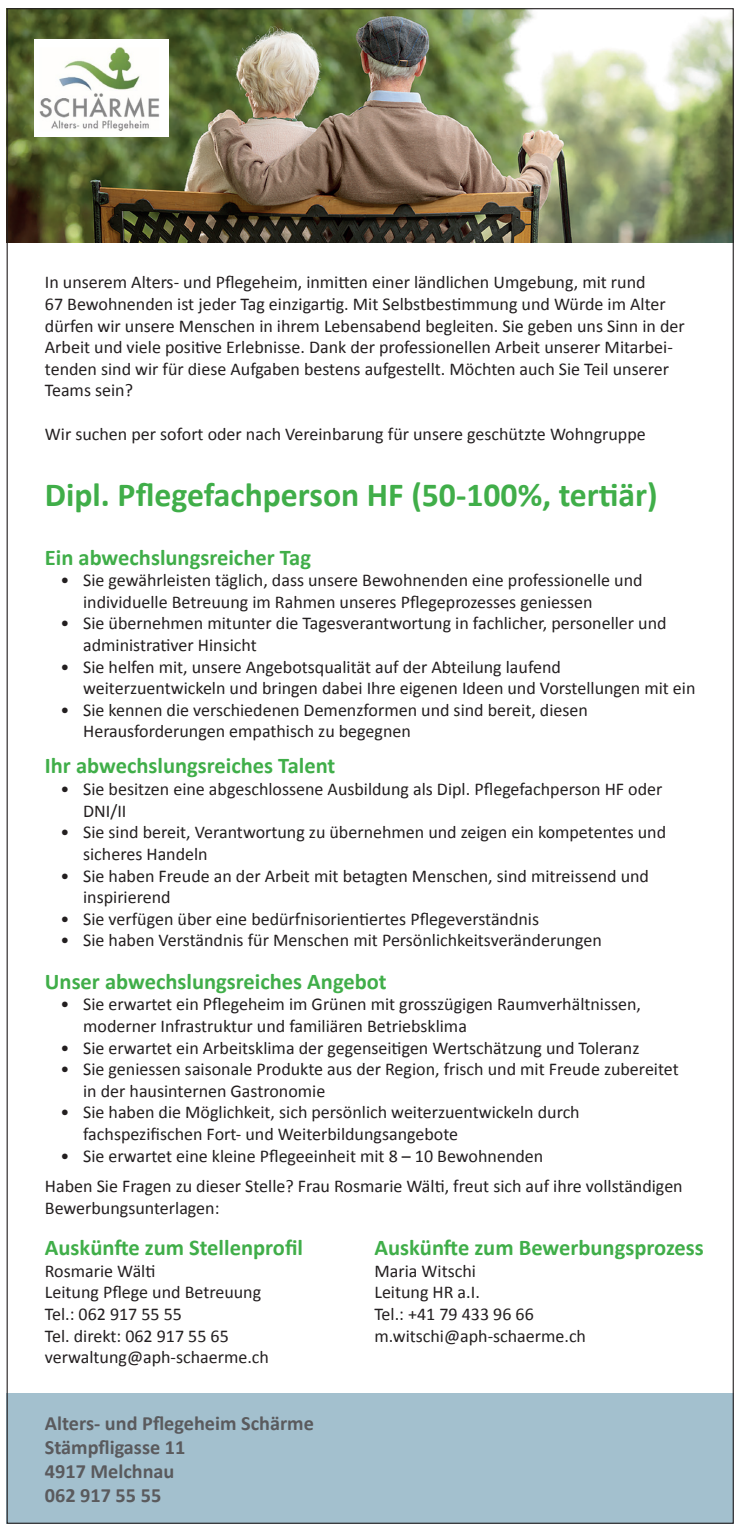
<style>
.page{position:relative;width:740px;height:1529px;background:#fff}
.page>*{position:absolute;margin:0;border:0;box-sizing:border-box;transform-origin:0 0}
.Jobtitel{font:700 33.75px "Calibri";color:#40ae49}
.kleine_Titel{font:700 22.5px "Calibri";color:#40ae49}
.t1{font:700 20.25px "Calibri";color:#5a5a5d}
.Fliesstext{font:18px/21.6px "Calibri";color:#231f20}
</style>
<div class="page">
<img style="left:6px;top:8px;width:726px;height:234px">
<div style="left:7px;top:1392px;width:727px;height:131px;background:#a3c0ce"></div>
<img style="left:34px;top:39px;width:135px;height:97px">
<p class="Fliesstext" style="left:45px;top:272px;width:641px">In unserem Alters- und Pflegeheim, inmitten einer ländlichen Umgebung, mit rund<br>67 Bewohnenden ist jeder Tag einzigartig. Mit Selbstbestimmung und Würde im Alter dürfen wir unsere Menschen in ihrem Lebensabend begleiten. Sie geben uns Sinn in der Arbeit und viele positive Erlebnisse. Dank der professionellen Arbeit unserer Mitarbei&shy;tenden sind wir für diese Aufgaben bestens aufgestellt. Möchten auch Sie Teil unserer Teams sein?</p>
<p class="Fliesstext" style="left:45px;top:423px;width:602px">Wir suchen per sofort oder nach Vereinbarung für unsere geschützte Wohngruppe</p>
<p class="Jobtitel" style="left:45px;top:473px;width:614px">Dipl. Pflegefachperson HF (50-100%, tertiär)</p>
<p class="kleine_Titel" style="left:45px;top:542px;width:268px">Ein abwechslungsreicher Tag</p>
<p class="Fliesstext" style="left:83px;top:569px;width:561px;text-indent:-22px">• Sie gewährleisten täglich, dass unsere Bewohnenden eine professionelle und individuelle Betreuung im Rahmen unseres Pflegeprozesses geniessen</p>
<p class="Fliesstext" style="left:83px;top:612px;width:585px;text-indent:-22px">• Sie übernehmen mitunter die Tagesverantwortung in fachlicher, personeller und administrativer Hinsicht</p>
<p class="Fliesstext" style="left:83px;top:656px;width:614px;text-indent:-22px">• Sie helfen mit, unsere Angebotsqualität auf der Abteilung laufend weiterzuentwickeln und bringen dabei Ihre eigenen Ideen und Vorstellungen mit ein</p>
<p class="Fliesstext" style="left:83px;top:699px;width:506px;text-indent:-22px">• Sie kennen die verschiedenen Demenzformen und sind bereit, diesen<br>Herausforderungen empathisch zu begegnen</p>
<p class="kleine_Titel" style="left:45px;top:751px;width:292px">Ihr abwechslungsreiches Talent</p>
<p class="Fliesstext" style="left:83px;top:778px;width:581px;text-indent:-22px">• Sie besitzen eine abgeschlossene Ausbildung als Dipl. Pflegefachperson HF oder<br>DNI/II</p>
<p class="Fliesstext" style="left:83px;top:821px;width:584px;text-indent:-22px">• Sie sind bereit, Verantwortung zu übernehmen und zeigen ein kompetentes und sicheres Handeln</p>
<p class="Fliesstext" style="left:83px;top:864px;width:567px;text-indent:-22px">• Sie haben Freude an der Arbeit mit betagten Menschen, sind mitreissend und inspirierend</p>
<p class="Fliesstext" style="left:61px;top:908px;width:480px">• Sie verfügen über eine bedürfnisorientiertes Pflegeverständnis</p>
<p class="Fliesstext" style="left:61px;top:929px;width:543px">• Sie haben Verständnis für Menschen mit Persönlichkeitsveränderungen</p>
<p class="kleine_Titel" style="left:45px;top:966px;width:343px">Unser abwechslungsreiches Angebot</p>
<p class="Fliesstext" style="left:83px;top:993px;width:559px;text-indent:-22px">• Sie erwartet ein Pflegeheim im Grünen mit grosszügigen Raumverhältnissen, moderner Infrastruktur und familiären Betriebsklima</p>
<p class="Fliesstext" style="left:61px;top:1036px;width:580px">• Sie erwartet ein Arbeitsklima der gegenseitigen Wertschätzung und Toleranz</p>
<p class="Fliesstext" style="left:83px;top:1058px;width:597px;text-indent:-22px">• Sie geniessen saisonale Produkte aus der Region, frisch und mit Freude zubereitet in der hausinternen Gastronomie</p>
<p class="Fliesstext" style="left:83px;top:1101px;width:498px;text-indent:-22px">• Sie haben die Möglichkeit, sich persönlich weiterzuentwickeln durch fachspezifischen Fort- und Weiterbildungsangebote</p>
<p class="Fliesstext" style="left:61px;top:1144px;width:484px">• Sie erwartet eine kleine Pflegeeinheit mit 8 – 10 Bewohnenden</p>
<p class="Fliesstext" style="left:45px;top:1175px;width:639px">Haben Sie Fragen zu dieser Stelle? Frau Rosmarie Wälti, freut sich auf ihre vollständigen<br>Bewerbungsunterlagen:</p>
<p class="kleine_Titel" style="left:45px;top:1233px;width:260px">Auskünfte zum Stellenprofil</p>
<p class="Fliesstext" style="left:45px;top:1260px;width:112px">Rosmarie Wälti</p>
<p class="Fliesstext" style="left:45px;top:1281px;width:218px">Leitung Pflege und Betreuung</p>
<p class="Fliesstext" style="left:45px;top:1303px;width:139px">Tel.: 062 917 55 55</p>
<p class="Fliesstext" style="left:45px;top:1324px;width:185px">Tel. direkt: 062 917 55 65</p>
<p class="Fliesstext" style="left:45px;top:1346px;width:226px">verwaltung@aph-schaerme.ch</p>
<p class="t1" style="left:45px;top:1409px;width:270px">Alters- und Pflegeheim Schärme</p>
<p class="t1" style="left:45px;top:1434px;width:142px">Stämpfligasse 11</p>
<p class="t1" style="left:45px;top:1458px;width:131px">4917 Melchnau</p>
<p class="t1" style="left:45px;top:1482px;width:118px">062 917 55 55</p>
<p class="kleine_Titel" style="left:374px;top:1233px;width:331px">Auskünfte zum Bewerbungsprozess</p>
<p class="Fliesstext" style="left:374px;top:1260px;width:103px">Maria Witschi</p>
<p class="Fliesstext" style="left:374px;top:1281px;width:107px">Leitung HR a.I.</p>
<p class="Fliesstext" style="left:374px;top:1303px;width:161px">Tel.: +41 79 433 96 66</p>
<p class="Fliesstext" style="left:374px;top:1324px;width:213px">m.witschi@aph-schaerme.ch</p>
</div>
